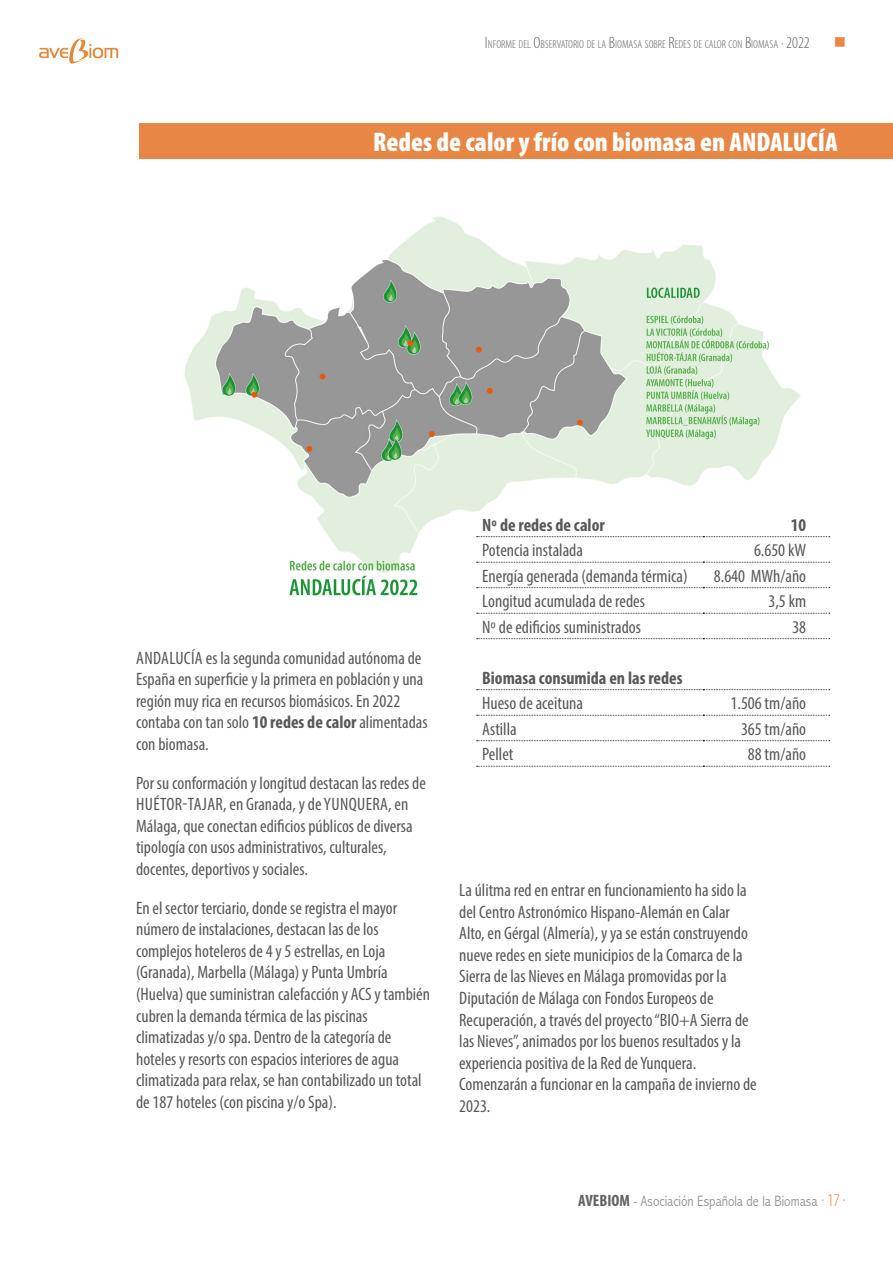
<style>
.page{position:relative;width:893px;height:1263px;background:#fff}
.page>*{position:absolute;margin:0;border:0;box-sizing:border-box;transform-origin:0 0}
.t1{font:900 condensed 27px "Myriad Pro";color:#fff}
.t2{font:condensed 18px/21.6px "Myriad Pro";color:#57585a}
.t3{font:700 condensed 18px "Myriad Pro";color:#57585a}
.t4{font:16.5px "Wingdings";color:#e88745}
.t5{font:300 condensed 15px "Abadi";color:#939598}
.t6{font:300 condensed 11.55px "Myriad Pro";color:#636366}
.s1{font-size:16.5px}
.s2{font-weight:700}
.s3{font-family:"Myriad Pro";font-weight:700;font-size:16.5px;color:#636366}
.s4{font-family:"Myriad Pro";font-size:18px;color:#e88745}
</style>
<div class="page">
<img style="left:39px;top:38px;width:80px;height:26px">
<div style="left:139px;top:123px;width:754px;height:35px;background:#e88745"></div>
<img style="left:184px;top:217px;width:617px;height:379px">
<div style="left:476px;top:511px;width:374px;height:256px;background:#fff"></div>
<svg style="left:477px;top:536px;width:353px;height:1px"></svg>
<svg style="left:477px;top:562px;width:353px;height:1px"></svg>
<svg style="left:477px;top:587px;width:353px;height:1px"></svg>
<svg style="left:477px;top:613px;width:353px;height:1px"></svg>
<svg style="left:477px;top:638px;width:353px;height:1px"></svg>
<svg style="left:477px;top:689px;width:353px;height:1px"></svg>
<svg style="left:477px;top:715px;width:353px;height:1px"></svg>
<svg style="left:477px;top:740px;width:353px;height:1px"></svg>
<svg style="left:477px;top:766px;width:353px;height:1px"></svg>
<div style="left:221px;top:524px;width:65px;height:90px;background:#fff"></div>
<p class="t6" style="left:485px;top:38px;width:326px"><span class="s1">I</span>NFORME DEL <span class="s1">O</span>BSERVATORIO DE LA <span class="s1">B</span>IOMASA SOBRE <span class="s1">R</span>EDES DE CALOR CON <span class="s1">B</span>IOMASA <span class="s1">· 2022</span></p>
<p class="t4" style="left:834px;top:33px;width:14px">■</p>
<p class="t1" style="left:373px;top:125px;width:466px">Redes de calor y frío con biomasa en ANDALUCÍA</p>
<p class="t2" style="left:136px;top:647px;width:293px">ANDALUCÍA es la segunda comunidad autónoma de España en superficie y la primera en población y una región muy rica en recursos biomásicos. En 2022 contaba con tan solo <span class="s2">10 redes de calor</span> alimentadas con biomasa.</p>
<p class="t2" style="left:136px;top:772px;width:291px">Por su conformación y longitud destacan las redes de HUÉTOR-TAJAR, en Granada, y de YUNQUERA, en Málaga, que conectan edificios públicos de diversa tipología con usos administrativos, culturales, docentes, deportivos y sociales.</p>
<p class="t2" style="left:136px;top:897px;width:295px">En el sector terciario, donde se registra el mayor número de instalaciones, destacan las de los complejos hoteleros de 4 y 5 estrellas, en Loja (Granada), Marbella (Málaga) y Punta Umbría (Huelva) que suministran calefacción y ACS y también cubren la demanda térmica de las piscinas climatizadas y/o spa. Dentro de la categoría de hoteles y resorts con espacios interiores de agua climatizada para relax, se han contabilizado un total de 187 hoteles (con piscina y/o Spa).</p>
<p class="t3" style="left:482px;top:513px;width:124px">Nº de redes de calor</p>
<p class="t3" style="left:791px;top:513px;width:17px">10</p>
<p class="t2" style="left:482px;top:539px;width:102px">Potencia instalada</p>
<p class="t2" style="left:754px;top:539px;width:54px">6.650 kW</p>
<p class="t2" style="left:482px;top:565px;width:207px">Energía generada (demanda térmica)</p>
<p class="t2" style="left:714px;top:565px;width:94px">8.640 MWh/año</p>
<p class="t2" style="left:482px;top:590px;width:164px">Longitud acumulada de redes</p>
<p class="t2" style="left:768px;top:590px;width:39px">3,5 km</p>
<p class="t2" style="left:482px;top:616px;width:160px">Nº de edificios suministrados</p>
<p class="t2" style="left:792px;top:616px;width:15px">38</p>
<p class="t3" style="left:482px;top:666px;width:202px">Biomasa consumida en las redes</p>
<p class="t2" style="left:482px;top:692px;width:102px">Hueso de aceituna</p>
<p class="t2" style="left:731px;top:692px;width:77px">1.506 tm/año</p>
<p class="t2" style="left:482px;top:718px;width:36px">Astilla</p>
<p class="t2" style="left:741px;top:718px;width:67px">365 tm/año</p>
<p class="t2" style="left:482px;top:743px;width:33px">Pellet</p>
<p class="t2" style="left:748px;top:743px;width:60px">88 tm/año</p>
<p class="t2" style="left:459px;top:879px;width:299px">La úlitma red en entrar en funcionamiento ha sido la del Centro Astronómico Hispano-Alemán en Calar Alto, en Gérgal (Almería), y ya se están construyendo nueve redes en siete municipios de la Comarca de la Sierra de las Nieves en Málaga promovidas por la Diputación de Málaga con Fondos Europeos de Recuperación, a través del proyecto “BIO+A Sierra de las Nieves”, animados por los buenos resultados y la experiencia positiva de la Red de Yunquera.<br>Comenzarán a funcionar en la campaña de invierno de 2023.</p>
<p class="t5" style="left:578px;top:1192px;width:269px"><span class="s3">AVEBIOM</span> - Asociación Española de la Biomasa <span class="s4">· 17 ·</span></p>
</div>
